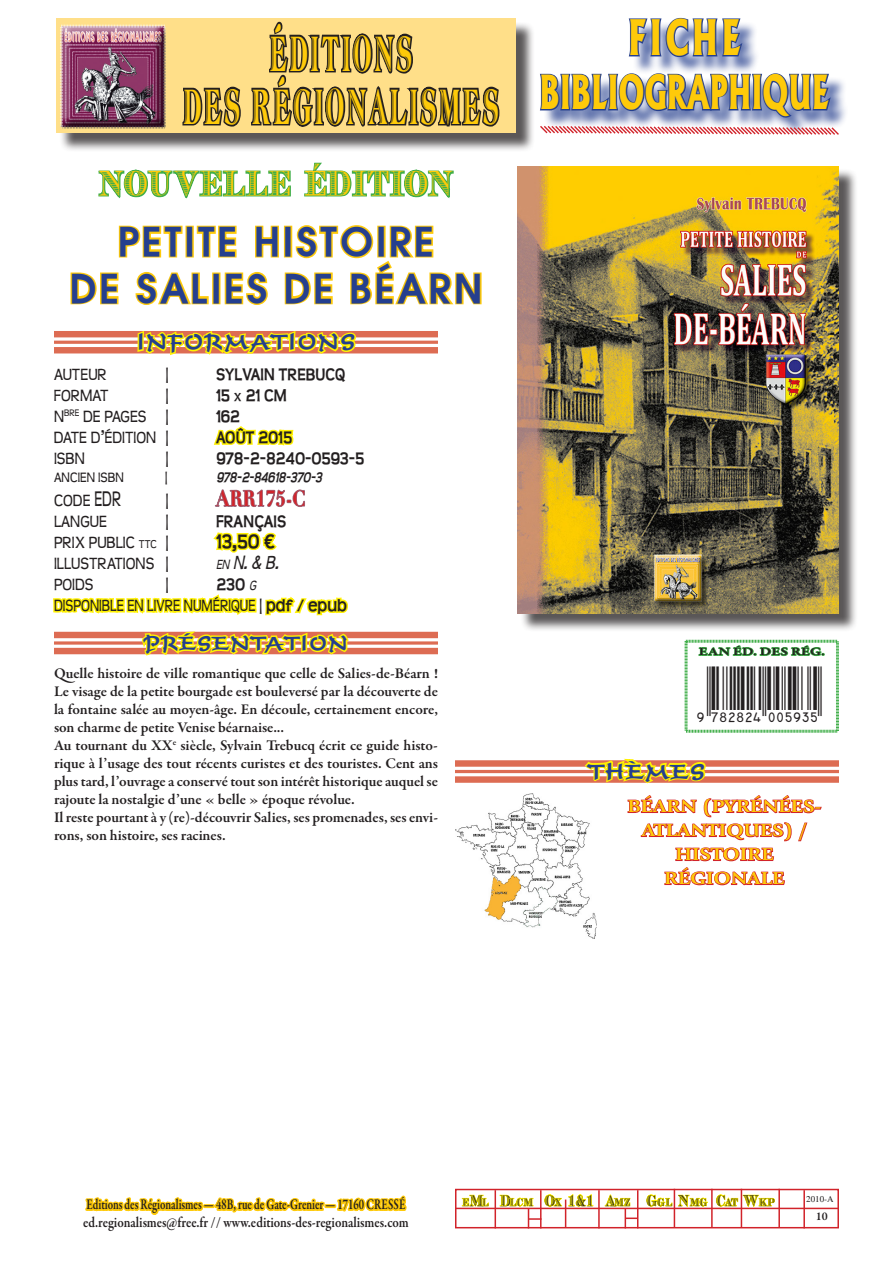
<style>
.page{position:relative;width:893px;height:1263px;background:#fff}
.page>*{position:absolute;margin:0;border:0;box-sizing:border-box;transform-origin:0 0}
.t1{font:48.75px/52.9px "Atlantic Inline";letter-spacing:.09em;color:#feca0a;text-align:center;scale:.45 1}
.t2{font:800 46.8px "Albertus";letter-spacing:.1em;color:#feca0a;scale:.69 1}
.t3{font:800 45px "Albertus";color:#feca0a;scale:.64 1}
.t4{font:700 39px/46.8px "Trendex SSK Semi";letter-spacing:.075em;color:#253f8e;text-align:center}
.t5{font:35.1px "Trib S Caps SSK";letter-spacing:.06em;color:#feca0a;scale:.69 1}
.t6{font:500 22.5px "Time Scr D";letter-spacing:.075em;color:#253f8e}
.t7{font:700 21.6px "Didot LT Std";color:#d1232a;scale:.83 1}
.t8{font:500 21px "Time Scr D";letter-spacing:.075em;color:#253f8e}
.t9{font:italic 21px "Teen";color:#231f20;scale:.9 1}
.t10{font:700 21px "Teen";color:#231f20;scale:.9 1}
.t11{font:18px "Teen";color:#231f20;scale:.9 1}
.t12{font:700 18px "Teen";color:#231f20;scale:.9 1}
.t13{font:700 18px/24px "Giovanni";color:#feca0a;text-align:center;scale:1.19 1}
.t14{font:18px/21px "Teen";color:#231f20;scale:.82 1}
.t15{font:600 15px/18px "Garamond Premr Pro";color:#231f20}
.t16{font:600 15px/18px "Garamond Premr Pro";color:#231f20;scale:.72 1}
.t17{font:italic 700 15px "Teen";color:#231f20;scale:.9 1}
.t18{font:15px "Teen";color:#231f20;scale:.9 1}
.t19{font:700 15px "Teen";color:#231f20;scale:.9 1}
.t20{font:600 12px "Garamond Premr Pro";color:#231f20}
.t21{font:600 11.25px "Garamond Premr Pro";letter-spacing:.02em;color:#231f20;scale:1.33 1}
.t22{font:10.95px "Trib S Caps SSK";letter-spacing:.085em;color:#231f20;scale:.69 1}
.t23{font:9px "Times";color:#231f20}
.s1{font-size:12.6px}
.s2{font-weight:700}
.s3{font-size:23.4px}
.s4{font-size:14.7px}
.s5{font-style:italic;font-size:14.7px}
.s6{font-size:15.6px}
</style>
<div class="page">
<div style="left:543px;top:21px;width:306px;height:115px;background:#253f8e;opacity:.75"></div>
<svg style="left:627px;top:17px;width:117px;height:41px"></svg>
<svg style="left:540px;top:72px;width:300px;height:64px"></svg>
<div style="left:59px;top:21px;width:476px;height:131px;background:#231f20;opacity:.75"></div>
<div style="left:57px;top:19px;width:459px;height:114px;background:#ffdf89"></div>
<svg style="left:174px;top:21px;width:345px;height:119px"></svg>
<div style="left:56px;top:22px;width:111px;height:104px;background:#fff;opacity:.75"></div>
<div style="left:56px;top:25px;width:111px;height:106px;background:#231f20;opacity:.75"></div>
<svg style="left:85px;top:1197px;width:120px;height:18px"></svg>
<div style="left:203px;top:1204px;width:12px;height:4px;border:3px solid #feca0a"></div>
<svg style="left:213px;top:1197px;width:112px;height:16px"></svg>
<div style="left:324px;top:1204px;width:12px;height:4px;border:3px solid #feca0a"></div>
<svg style="left:335px;top:1195px;width:72px;height:17px"></svg>
<svg style="left:462px;top:1194px;width:27px;height:13px"></svg>
<svg style="left:646px;top:1194px;width:62px;height:13px"></svg>
<svg style="left:716px;top:1193px;width:59px;height:15px"></svg>
<div style="left:455px;top:1189px;width:384px;height:39px;border:2px solid #d1232a"></div>
<hr style="left:455px;top:1208px;width:384px;height:1px;background:#d1232a">
<hr style="left:495px;top:1190px;width:1px;height:38px;background:#d1232a">
<hr style="left:598px;top:1190px;width:2px;height:38px;background:#d1232a">
<hr style="left:637px;top:1190px;width:1px;height:38px;background:#d1232a">
<svg style="left:604px;top:1194px;width:33px;height:34px"></svg>
<hr style="left:674px;top:1189px;width:1px;height:38px;background:#d1232a">
<hr style="left:711px;top:1189px;width:2px;height:38px;background:#d1232a">
<hr style="left:803px;top:1190px;width:2px;height:38px;background:#d1232a">
<svg style="left:499px;top:1190px;width:95px;height:38px"></svg>
<hr style="left:741px;top:1189px;width:1px;height:38px;background:#d1232a">
<hr style="left:778px;top:1189px;width:2px;height:38px;background:#d1232a">
<div style="left:54px;top:331px;width:384px;height:6px;background:#dd6c53"></div>
<hr style="left:54px;top:341px;width:384px;height:3px;background:#dd6c53">
<div style="left:54px;top:347px;width:384px;height:6px;background:#dd6c53"></div>
<div style="left:54px;top:632px;width:384px;height:6px;background:#dd6c53"></div>
<svg style="left:351px;top:641px;width:87px;height:4px"></svg>
<div style="left:54px;top:648px;width:384px;height:6px;background:#dd6c53"></div>
<svg style="left:213px;top:426px;width:81px;height:20px"></svg>
<svg style="left:214px;top:489px;width:91px;height:18px"></svg>
<svg style="left:213px;top:532px;width:64px;height:21px"></svg>
<svg style="left:53px;top:594px;width:298px;height:62px"></svg>
<svg style="left:69px;top:225px;width:413px;height:131px"></svg>
<svg style="left:98px;top:169px;width:193px;height:30px"></svg>
<svg style="left:304px;top:162px;width:150px;height:37px"></svg>
<div style="left:520px;top:168px;width:337px;height:464px;background:#231f20;opacity:.75"></div>
<img style="left:518px;top:166px;width:321px;height:447px">
<div style="left:455px;top:760px;width:384px;height:7px;background:#dd6c53"></div>
<hr style="left:455px;top:770px;width:384px;height:3px;background:#dd6c53">
<div style="left:455px;top:776px;width:384px;height:7px;background:#dd6c53"></div>
<svg style="left:583px;top:758px;width:238px;height:128px"></svg>
<img style="left:455px;top:794px;width:142px;height:144px">
<svg style="left:684px;top:639px;width:155px;height:94px"></svg>
<h1 class="t1" style="left:183px;top:26px;width:703px">ÉDITIONS<br>DES RÉGIONALISMES</h1>
<h3 class="t5" style="left:99px;top:163px;width:515px">NOUVELLE ÉDITION</h3>
<h3 class="t4" style="left:70px;top:217px;width:414px">PETITE HISTOIRE<br>DE SALIES DE BÉARN</h3>
<h3 class="t6" style="left:137px;top:329px;width:220px">INFORMATIONS</h3>
<p class="t11" style="left:54px;top:364px;width:60px">AUTEUR</p>
<p class="t12" style="left:166px;top:364px;width:5px">|</p>
<p class="t12" style="left:216px;top:364px;width:146px">SYLVAIN TREBUCQ</p>
<p class="t11" style="left:54px;top:386px;width:62px">FORMAT</p>
<p class="t12" style="left:166px;top:385px;width:5px">|</p>
<p class="t12" style="left:216px;top:385px;width:80px">15 <span class="s1">x</span> 21 CM</p>
<p class="t11" style="left:54px;top:406px;width:129px">N<sup>BRE</sup> DE PAGES <span class="s2">|</span></p>
<p class="t12" style="left:216px;top:406px;width:28px">162</p>
<p class="t11" style="left:54px;top:428px;width:129px">DATE D’ÉDITION <span class="s2">|</span></p>
<p class="t12" style="left:216px;top:427px;width:86px">AOÛT 2015</p>
<p class="t11" style="left:54px;top:449px;width:36px">ISBN</p>
<p class="t12" style="left:166px;top:448px;width:5px">|</p>
<p class="t12" style="left:216px;top:448px;width:166px">978-2-8240-0593-5</p>
<p class="t18" style="left:54px;top:469px;width:79px">ANCIEN ISBN</p>
<p class="t19" style="left:165px;top:468px;width:4px">|</p>
<p class="t17" style="left:216px;top:468px;width:119px">978-2-84618-370-3</p>
<p class="t11" style="left:54px;top:490px;width:76px">CODE <span class="s3">EDR</span></p>
<p class="t12" style="left:166px;top:490px;width:5px">|</p>
<h3 class="t7" style="left:216px;top:485px;width:109px">ARR175-C</h3>
<p class="t11" style="left:54px;top:511px;width:60px">LANGUE</p>
<p class="t12" style="left:166px;top:511px;width:5px">|</p>
<p class="t12" style="left:216px;top:511px;width:80px">FRANÇAIS</p>
<p class="t11" style="left:54px;top:533px;width:129px">PRIX PUBLIC <span class="s1">ttc</span> <span class="s2">|</span></p>
<h3 class="t10" style="left:216px;top:529px;width:68px">13,50 €</h3>
<p class="t11" style="left:54px;top:553px;width:129px">ILLUSTRATIONS <span class="s2">|</span></p>
<h3 class="t9" style="left:216px;top:551px;width:71px"><span class="s4">en</span> N. &amp; B.</h3>
<p class="t11" style="left:54px;top:574px;width:45px">POIDS</p>
<p class="t12" style="left:166px;top:574px;width:5px">|</p>
<p class="t14" style="left:54px;top:574px;width:359px;text-indent:162px"><span class="s2">230</span> <span class="s5">g<br></span>DISPONIBLE EN LIVRE NUMÉRIQUE <span class="s2">| pdf / epub</span></p>
<h3 class="t8" style="left:144px;top:631px;width:205px">PRÉSENTATION</h3>
<p class="t15" style="left:54px;top:664px;width:386px">Quelle histoire de ville romantique que celle de Salies-de-Béarn !<br>Le visage de la petite bourgade est bouleversé par la découverte de la fontaine salée au moyen-âge. En découle, certainement encore, son charme de petite Venise béarnaise...<br>Au tournant du XX<sup>e</sup> siècle, Sylvain Trebucq écrit ce guide histo&shy;rique à l’usage des tout récents curistes et des touristes. Cent ans plus tard, l’ouvrage a conservé tout son intérêt historique auquel se rajoute la nostalgie d’une « belle » époque révolue.<br>Il reste pourtant à y (re)-découvrir Salies, ses promenades, ses envi&shy;rons, son histoire, ses racines.</p>
<h2 class="t2" style="left:628px;top:8px;width:166px">FICHE</h2>
<h3 class="t3" style="left:539px;top:64px;width:455px">BIBLIOGRAPHIQUE</h3>
<p class="t21" style="left:699px;top:645px;width:96px">EAN ÉD. DES RÉG.</p>
<h3 class="t6" style="left:589px;top:758px;width:118px">THÈMES</h3>
<p class="t13" style="left:627px;top:794px;width:165px">BÉARN (PYRÉNÉES-<br>ATLANTIQUES) /<br>HISTOIRE<br>RÉGIONALE</p>
<p class="t16" style="left:83px;top:1196px;width:454px">Editions des Régionalismes — 48B, rue de Gate-Grenier — 17160 CRESSÉ ed.regionalismes@free.fr // www.editions-des-regionalismes.com</p>
<p class="t22" style="left:462px;top:1196px;width:454px">E<span class="s6">M</span>L <span class="s6">D</span>LCM <span class="s6">O</span>X <span class="s6">1&amp;1</span> <span class="s6">A</span>MZ <span class="s6">G</span>GL <span class="s6">N</span>MG <span class="s6">C</span>AT <span class="s6">W</span>KP</p>
<p class="t23" style="left:806px;top:1193px;width:29px">2010-A</p>
<p class="t20" style="left:816px;top:1209px;width:13px">10</p>
</div>
